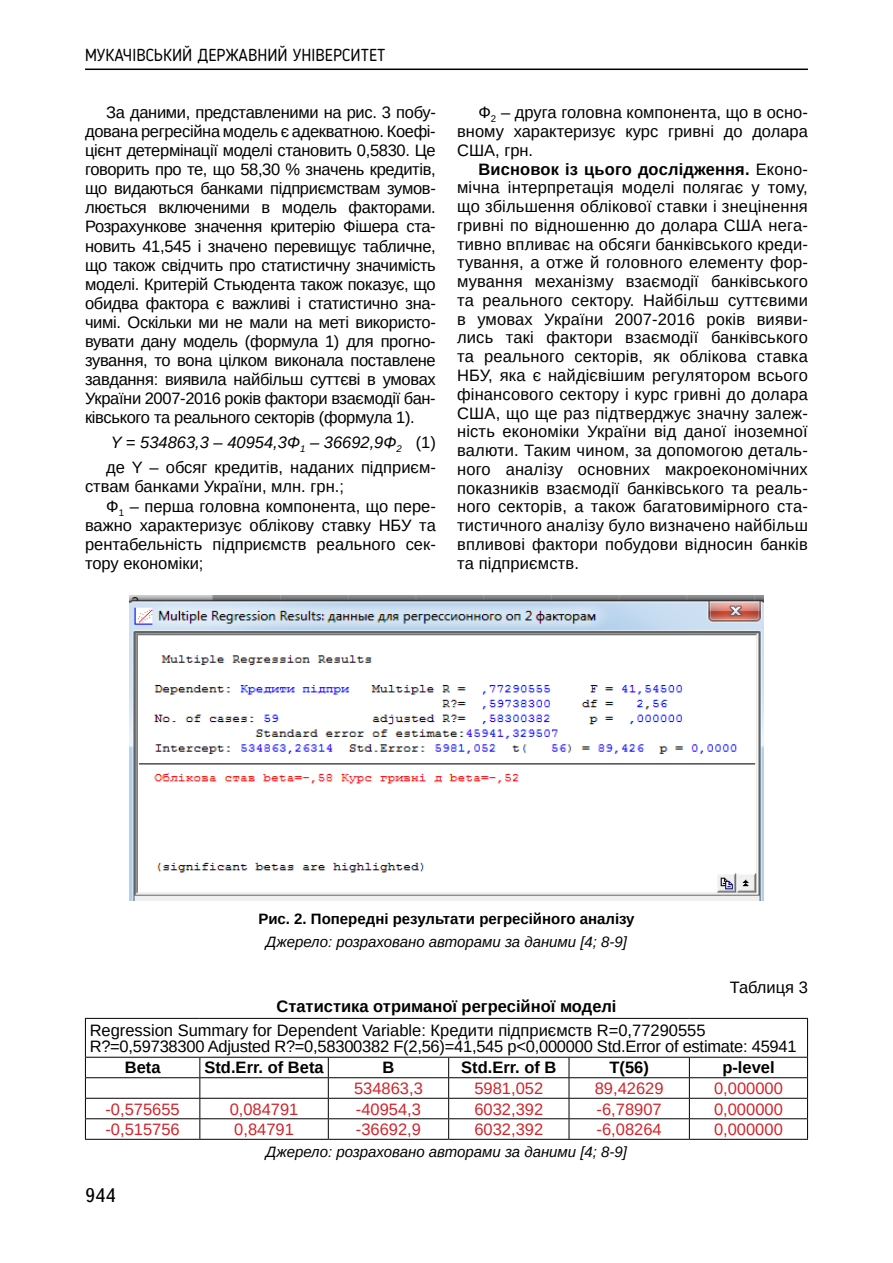
<style>
.page{position:relative;width:893px;height:1263px;background:#fff}
.page>*{position:absolute;margin:0;border:0;box-sizing:border-box;transform-origin:0 0}
.t1{font:19.5px "Ukrainian Text";color:#000}
.t2{font:17.25px "Blogger Sans";color:#000}
.t3{font:16.5px/18.8px "Arimo";color:#000;text-align:justify}
.t4{font:16.5px "Arimo";color:#d2232a}
.t5{font:700 16.5px "Arimo";color:#000}
.t6{font:italic 15px "Arimo";color:#000}
.t7{font:700 15px "Arimo";color:#000}
.s1{font-style:italic}
.s2{font-weight:700}
</style>
<div class="page">
<hr style="left:85px;top:69px;width:723px;height:1px;background:#000">
<hr style="left:85px;top:1018px;width:115px;height:1px;background:#000">
<hr style="left:85px;top:1019px;width:1px;height:38px;background:#000">
<hr style="left:200px;top:1018px;width:128px;height:1px;background:#000">
<hr style="left:328px;top:1018px;width:121px;height:1px;background:#000">
<hr style="left:449px;top:1018px;width:120px;height:1px;background:#000">
<hr style="left:569px;top:1018px;width:120px;height:1px;background:#000">
<hr style="left:689px;top:1018px;width:119px;height:1px;background:#000">
<hr style="left:807px;top:1019px;width:1px;height:38px;background:#000">
<hr style="left:85px;top:1057px;width:115px;height:1px;background:#000">
<hr style="left:200px;top:1057px;width:128px;height:1px;background:#000">
<hr style="left:328px;top:1057px;width:121px;height:1px;background:#000">
<hr style="left:449px;top:1057px;width:120px;height:1px;background:#000">
<hr style="left:569px;top:1057px;width:120px;height:1px;background:#000">
<hr style="left:689px;top:1057px;width:119px;height:1px;background:#000">
<hr style="left:85px;top:1077px;width:115px;height:1px;background:#000">
<hr style="left:200px;top:1077px;width:128px;height:1px;background:#000">
<hr style="left:328px;top:1077px;width:121px;height:1px;background:#000">
<hr style="left:449px;top:1077px;width:120px;height:1px;background:#000">
<hr style="left:569px;top:1077px;width:120px;height:1px;background:#000">
<hr style="left:689px;top:1077px;width:119px;height:1px;background:#000">
<hr style="left:85px;top:1098px;width:115px;height:1px;background:#000">
<hr style="left:200px;top:1098px;width:128px;height:1px;background:#000">
<hr style="left:328px;top:1098px;width:121px;height:1px;background:#000">
<hr style="left:449px;top:1098px;width:120px;height:1px;background:#000">
<hr style="left:569px;top:1098px;width:120px;height:1px;background:#000">
<hr style="left:689px;top:1098px;width:119px;height:1px;background:#000">
<hr style="left:85px;top:1118px;width:115px;height:1px;background:#000">
<svg style="left:85px;top:1057px;width:1px;height:82px"></svg>
<hr style="left:200px;top:1118px;width:128px;height:1px;background:#000">
<svg style="left:199px;top:1057px;width:1px;height:82px"></svg>
<hr style="left:328px;top:1118px;width:121px;height:1px;background:#000">
<svg style="left:328px;top:1057px;width:1px;height:82px"></svg>
<hr style="left:449px;top:1118px;width:120px;height:1px;background:#000">
<svg style="left:448px;top:1057px;width:1px;height:82px"></svg>
<hr style="left:569px;top:1118px;width:120px;height:1px;background:#000">
<svg style="left:569px;top:1057px;width:1px;height:82px"></svg>
<hr style="left:689px;top:1118px;width:119px;height:1px;background:#000">
<svg style="left:689px;top:1057px;width:1px;height:82px"></svg>
<svg style="left:807px;top:1057px;width:1px;height:82px"></svg>
<hr style="left:85px;top:1139px;width:115px;height:1px;background:#000">
<hr style="left:200px;top:1139px;width:128px;height:1px;background:#000">
<hr style="left:328px;top:1139px;width:121px;height:1px;background:#000">
<hr style="left:449px;top:1139px;width:120px;height:1px;background:#000">
<hr style="left:569px;top:1139px;width:120px;height:1px;background:#000">
<hr style="left:689px;top:1139px;width:119px;height:1px;background:#000">
<img style="left:130px;top:595px;width:633px;height:305px">
<p class="t2" style="left:85px;top:45px;width:302px">МУКАЧІВСЬКИЙ ДЕРЖАВНИЙ УНІВЕРСИТЕТ</p>
<p class="t3" style="left:85px;top:103px;width:352px;text-indent:21px">За даними, представленими на рис. 3 побу&shy;дована регресійна модель є адекватною. Коефі&shy;цієнт детермінації моделі становить 0,5830. Це говорить про те, що 58,30 % значень кредитів, що видаються банками підприємствам зумов&shy;люється включеними в модель факторами.<br>Розрахункове значення критерію Фішера ста&shy;новить 41,545 і значено перевищує табличне, що також свідчить про статистичну значимість моделі. Критерій Стьюдента також показує, що обидва фактора є важливі і статистично зна&shy;чимі. Оскільки ми не мали на меті використо&shy;вувати дану модель (формула 1) для прогно&shy;зування, то вона цілком виконала поставлене завдання: виявила найбільш суттєві в умовах України 2007-2016 років фактори взаємодії бан&shy;ківського та реального секторів (формула 1).</p>
<p class="t3" style="left:106px;top:430px;width:331px;line-height:25.3px"><span class="s1">Y = 534863,3 – 40954,3Ф</span><sub>1</sub> <span class="s1">– 36692,9Ф</span><sub>2</sub> (1) де Y – обсяг кредитів, наданих підприєм-</p>
<p class="t3" style="left:85px;top:477px;width:260px">ствам банками України, млн. грн.;</p>
<p class="t3" style="left:106px;top:496px;width:331px">Ф<sub>1</sub> – перша головна компонента, що пере-</p>
<p class="t3" style="left:85px;top:515px;width:352px">важно характеризує облікову ставку НБУ та</p>
<p class="t3" style="left:85px;top:535px;width:352px">рентабельність підприємств реального сек-</p>
<p class="t3" style="left:85px;top:554px;width:120px">тору економіки;</p>
<p class="t3" style="left:457px;top:103px;width:352px;text-indent:21px">Ф<sub>2</sub> – друга головна компонента, що в осно&shy;вному характеризує курс гривні до долара США, грн.</p>
<p class="t3" style="left:457px;top:160px;width:352px;text-indent:21px"><span class="s2">Висновок із цього дослідження.</span> Еконо&shy;мічна інтерпретація моделі полягає у тому, що збільшення облікової ставки і знецінення гривні по відношенню до долара США нега&shy;тивно впливає на обсяги банківського креди&shy;тування, а отже й головного елементу фор&shy;мування механізму взаємодії банківського та реального сектору. Найбільш суттєвими в умовах України 2007-2016 років вияви&shy;лись такі фактори взаємодії банківського та реального секторів, як облікова ставка НБУ, яка є найдієвішим регулятором всього фінансового сектору і курс гривні до долара США, що ще раз підтверджує значну залеж&shy;ність економіки України від даної іноземної валюти. Таким чином, за допомогою деталь&shy;ного аналізу основних макроекономічних показників взаємодії банківського та реаль&shy;ного секторів, а також багатовимірного ста&shy;тистичного аналізу було визначено найбільш впливові фактори побудови відносин банків та підприємств.</p>
<p class="t7" style="left:258px;top:909px;width:378px">Рис. 2. Попередні результати регресійного аналізу</p>
<p class="t6" style="left:266px;top:932px;width:363px">Джерело: розраховано авторами за даними [4; 8-9]</p>
<p class="t3" style="left:730px;top:978px;width:80px">Таблиця 3</p>
<p class="t5" style="left:276px;top:995px;width:342px">Статистика отриманої регресійної моделі</p>
<p class="t3" style="left:90px;top:1022px;width:708px;line-height:16.5px">Regression Summary for Dependent Variable: Кредити підприємств R=0,77290555<br>R?=0,59738300 Adjusted R?=0,58300382 F(2,56)=41,545 p&lt;0,000000 Std.Error of estimate: 45941</p>
<p class="t5" style="left:125px;top:1056px;width:37px">Beta</p>
<p class="t5" style="left:204px;top:1056px;width:121px">Std.Err. of Beta</p>
<p class="t5" style="left:383px;top:1056px;width:13px">B</p>
<p class="t5" style="left:461px;top:1056px;width:97px">Std.Err. of B</p>
<p class="t5" style="left:609px;top:1056px;width:41px">T(56)</p>
<p class="t5" style="left:722px;top:1056px;width:54px">p-level</p>
<p class="t4" style="left:354px;top:1078px;width:70px">534863,3</p>
<p class="t4" style="left:474px;top:1078px;width:70px">5981,052</p>
<p class="t4" style="left:595px;top:1078px;width:70px">89,42629</p>
<p class="t4" style="left:714px;top:1078px;width:70px">0,000000</p>
<p class="t4" style="left:105px;top:1098px;width:76px">-0,575655</p>
<p class="t4" style="left:230px;top:1098px;width:70px">0,084791</p>
<p class="t4" style="left:356px;top:1098px;width:67px">-40954,3</p>
<p class="t4" style="left:474px;top:1098px;width:70px">6032,392</p>
<p class="t4" style="left:597px;top:1098px;width:67px">-6,78907</p>
<p class="t4" style="left:714px;top:1098px;width:70px">0,000000</p>
<p class="t4" style="left:105px;top:1119px;width:76px">-0,515756</p>
<p class="t4" style="left:234px;top:1119px;width:61px">0,84791</p>
<p class="t4" style="left:356px;top:1119px;width:67px">-36692,9</p>
<p class="t4" style="left:474px;top:1119px;width:70px">6032,392</p>
<p class="t4" style="left:597px;top:1119px;width:67px">-6,08264</p>
<p class="t4" style="left:714px;top:1119px;width:70px">0,000000</p>
<p class="t6" style="left:266px;top:1141px;width:363px">Джерело: розраховано авторами за даними [4; 8-9]</p>
<p class="t1" style="left:85px;top:1185px;width:32px">944</p>
</div>
